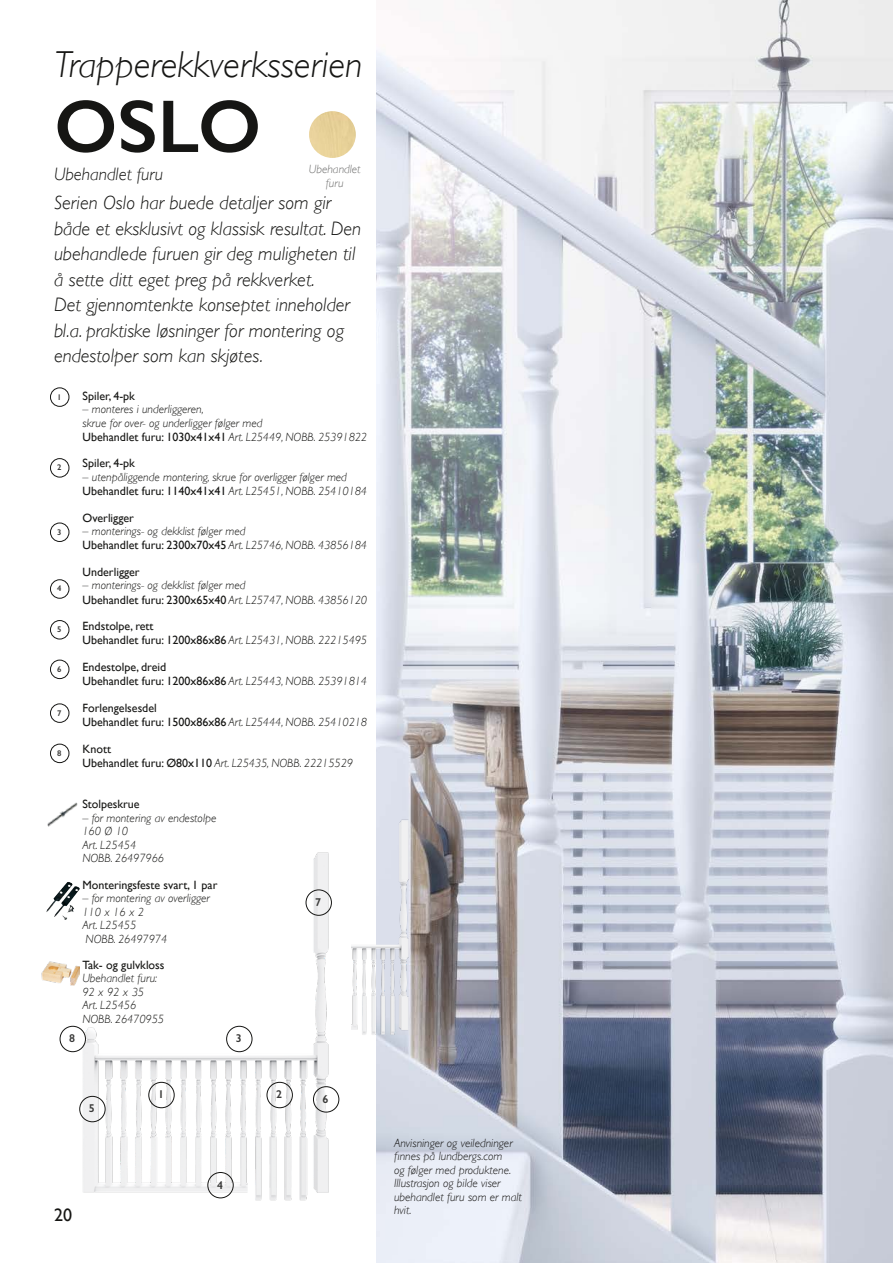
<style>
.page{position:relative;width:893px;height:1263px;background:#fff}
.page>*{position:absolute;margin:0;border:0;box-sizing:border-box;transform-origin:0 0}
.t1{font:600 75px "Gill Sans";color:#161614}
.t2{font:italic 300 37.5px "Gill Sans";color:#161614}
.t3{font:italic 300 19.5px/25.5px "Gill Sans";color:#161614}
.t4{font:italic 300 18px "Gill Sans";color:#161614}
.t5{font:18px "Gill Sans";color:#161614}
.t6{font:italic 300 12px/13.5px "Gill Sans";color:#161614}
.t7{font:12px/14.4px "Gill Sans";color:#161614}
.t8{font:italic 300 12px/13.5px "Gill Sans";color:#161514}
.t9{font:italic 300 12px/13.5px "Gill Sans";color:#6f6f6e;text-align:center}
.t10{font:600 11.4px "Gill Sans";color:#393938}
.t11{font:600 8.25px "Gill Sans";color:#393938}
.s1{font-weight:400;font-style:normal}
.s2{font-weight:300;font-style:italic}
</style>
<div class="page">
<img style="left:376px;top:0;width:517px;height:1263px">
<img style="left:59px;top:764px;width:332px;height:499px">
<img style="left:351px;top:765px;width:64px;height:346px">
<div style="left:267px;top:1082px;width:26px;height:26px;border:1px solid #161614;border-radius:50%"></div>
<div style="left:226px;top:1026px;width:26px;height:26px;border:1px solid #161614;border-radius:50%"></div>
<div style="left:79px;top:1096px;width:26px;height:26px;border:1px solid #161614;border-radius:50%"></div>
<div style="left:313px;top:1086px;width:26px;height:26px;border:1px solid #161614;border-radius:50%"></div>
<div style="left:306px;top:890px;width:26px;height:25px;border:1px solid #161614;border-radius:50%"></div>
<div style="left:208px;top:1172px;width:25px;height:26px;border:1px solid #161614;border-radius:50%"></div>
<div style="left:149px;top:1082px;width:25px;height:26px;border:1px solid #161614;border-radius:50%"></div>
<div style="left:60px;top:1026px;width:26px;height:26px;border:1px solid #161614;border-radius:50%"></div>
<div style="left:309px;top:111px;width:47px;height:47px;background:#e8d199;border-radius:23px"></div>
<div style="left:50px;top:388px;width:19px;height:19px;border:1px solid #161614;border-radius:50%"></div>
<div style="left:50px;top:458px;width:19px;height:19px;border:1px solid #161614;border-radius:50%"></div>
<div style="left:50px;top:523px;width:19px;height:19px;border:1px solid #161614;border-radius:50%"></div>
<div style="left:50px;top:579px;width:19px;height:19px;border:1px solid #161614;border-radius:50%"></div>
<div style="left:50px;top:620px;width:19px;height:19px;border:1px solid #161614;border-radius:50%"></div>
<div style="left:50px;top:660px;width:19px;height:19px;border:1px solid #161614;border-radius:50%"></div>
<div style="left:50px;top:704px;width:19px;height:19px;border:1px solid #161614;border-radius:50%"></div>
<div style="left:50px;top:744px;width:19px;height:19px;border:1px solid #161614;border-radius:50%"></div>
<img style="left:46px;top:882px;width:28px;height:35px">
<img style="left:47px;top:796px;width:36px;height:41px">
<img style="left:41px;top:961px;width:38px;height:24px">
<h2 class="t2" style="left:54px;top:43px;width:310px">Trapperekkverksserien</h2>
<h1 class="t1" style="left:54px;top:81px;width:209px">OSLO</h1>
<p class="t9" style="left:309px;top:162px;width:53px">Ubehandlet furu</p>
<h3 class="t4" style="left:54px;top:164px;width:111px">Ubehandlet furu</h3>
<p class="t3" style="left:54px;top:190px;width:309px">Serien Oslo har buede detaljer som gir både et eksklusivt og klassisk resultat. Den ubehandlede furuen gir deg muligheten til å sette ditt eget preg på rekkverket.<br>Det gjennomtenkte konseptet inneholder bl.a. praktiske løsninger for montering og endestolper som kan skjøtes.</p>
<p class="t11" style="left:57px;top:392px;width:6px">1</p>
<p class="t11" style="left:57px;top:463px;width:6px">2</p>
<p class="t11" style="left:57px;top:527px;width:6px">3</p>
<p class="t11" style="left:57px;top:584px;width:6px">4</p>
<p class="t11" style="left:57px;top:624px;width:6px">5</p>
<p class="t11" style="left:57px;top:664px;width:6px">6</p>
<p class="t11" style="left:57px;top:708px;width:6px">7</p>
<p class="t11" style="left:57px;top:748px;width:6px">8</p>
<p class="t7" style="left:83px;top:388px;width:54px">Spiler, 4-pk</p>
<p class="t6" style="left:83px;top:402px;width:286px;line-height:14px">– monteres i underliggeren,<br>skrue for over- og underligger følger med<br><span class="s1">Ubehandlet furu: 1030x41x41</span> Art. L25449, NOBB. 25391822</p>
<p class="t7" style="left:83px;top:456px;width:54px">Spiler, 4-pk</p>
<p class="t6" style="left:83px;top:470px;width:286px;line-height:14.4px">– utenpåliggende montering, skrue for overligger følger med<br><span class="s1">Ubehandlet furu: 1140x41x41</span> Art. L25451, NOBB. 25410184</p>
<p class="t7" style="left:83px;top:510px;width:53px">Overligger</p>
<p class="t6" style="left:83px;top:524px;width:286px;line-height:14.4px">– monterings- og dekklist følger med<br><span class="s1">Ubehandlet furu: 2300x70x45</span> Art. L25746, NOBB. 43856184</p>
<p class="t7" style="left:83px;top:564px;width:59px">Underligger</p>
<p class="t6" style="left:83px;top:578px;width:286px;line-height:14.4px">– monterings- og dekklist følger med<br><span class="s1">Ubehandlet furu: 2300x65x40</span> Art. L25747, NOBB. 43856120</p>
<p class="t7" style="left:83px;top:618px;width:286px">Endstolpe, rett<br>Ubehandlet furu: 1200x86x86 <span class="s2">Art. L25431, NOBB. 22215495</span></p>
<p class="t7" style="left:83px;top:659px;width:286px">Endestolpe, dreid<br>Ubehandlet furu: 1200x86x86 <span class="s2">Art. L25443, NOBB. 25391814</span></p>
<p class="t7" style="left:83px;top:700px;width:286px">Forlengelsesdel<br>Ubehandlet furu: 1500x86x86 <span class="s2">Art. L25444, NOBB. 25410218</span></p>
<p class="t7" style="left:83px;top:741px;width:272px">Knott<br>Ubehandlet furu: Ø80x110 <span class="s2">Art. L25435, NOBB. 22215529</span></p>
<p class="t7" style="left:82px;top:797px;width:59px">Stolpeskrue</p>
<p class="t6" style="left:82px;top:811px;width:136px">– for montering av endestolpe<br>160 Ø 10<br>Art. L25454<br>NOBB. 26497966</p>
<p class="t7" style="left:82px;top:877px;width:137px">Monteringsfeste svart, 1 par</p>
<p class="t6" style="left:82px;top:891px;width:129px">– for montering av overligger<br>110 x 16 x 2<br>Art. L25455<br>NOBB. 26497974</p>
<p class="t7" style="left:82px;top:957px;width:84px">Tak- og gulvkloss</p>
<p class="t6" style="left:82px;top:972px;width:83px">Ubehandlet furu:<br>92 x 92 x 35<br>Art. L25456<br>NOBB. 26470955</p>
<p class="t10" style="left:315px;top:895px;width:7px">7</p>
<p class="t10" style="left:69px;top:1032px;width:7px">8</p>
<p class="t10" style="left:236px;top:1032px;width:7px">3</p>
<p class="t10" style="left:89px;top:1102px;width:7px">5</p>
<p class="t10" style="left:158px;top:1087px;width:7px">1</p>
<p class="t10" style="left:276px;top:1088px;width:7px">2</p>
<p class="t10" style="left:323px;top:1092px;width:7px">6</p>
<p class="t10" style="left:217px;top:1178px;width:7px">4</p>
<h3 class="t5" style="left:54px;top:1205px;width:19px">20</h3>
<p class="t8" style="left:394px;top:1136px;width:129px">Anvisninger og veiledninger finnes på lundbergs.com<br>og følger med produktene.<br>Illustrasjon og bilde viser ubehandlet furu som er malt hvit.</p>
</div>
